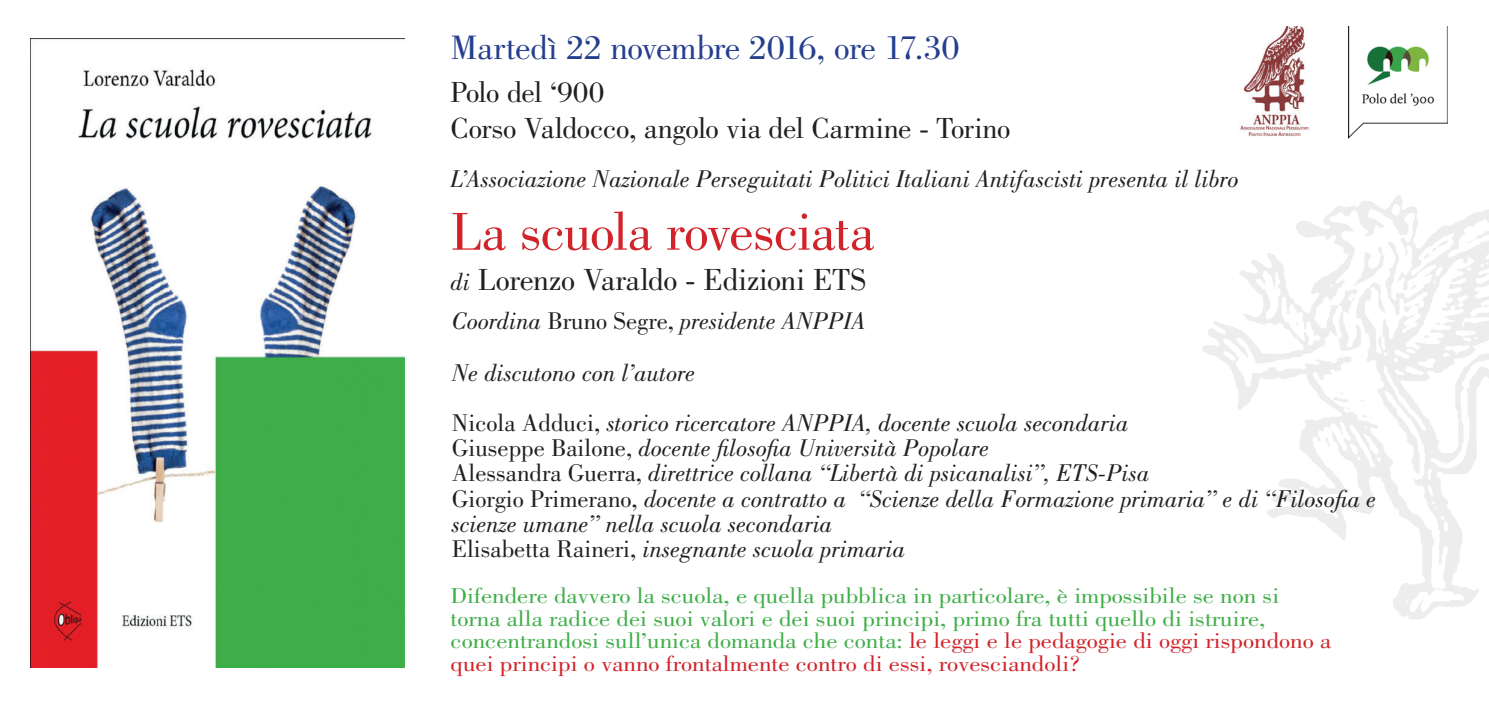
<style>
.page{position:relative;width:1489px;height:709px;background:#fff}
.page>*{position:absolute;margin:0;border:0;box-sizing:border-box;transform-origin:0 0}
.t1{font:55px "Bodoni Std";letter-spacing:-.015em;color:#d1232a}
.t2{font:35px "Bodoni Std";letter-spacing:-.005em;color:#253f8e}
.t3{font:31.5px "Bodoni Std";letter-spacing:-.005em;color:#231f20}
.t4{font:30px/36px "Bodoni Std";letter-spacing:-.01em;color:#231f20}
.t5{font:italic 25px/25px "Bodoni Std";color:#231f20}
.t6{font:22.5px/22.5px "Bodoni Std";color:#40ae49;scale:1.11 1}
.s1{font-style:italic;font-size:25px}
.s2{font-style:normal}
.s3{color:#d1232a}
</style>
<div class="page">
<svg style="left:1202px;top:195px;width:277px;height:424px"></svg>
<svg style="left:1256px;top:204px;width:232px;height:327px"></svg>
<img style="left:30px;top:38px;width:374px;height:630px">
<img style="left:1348px;top:26px;width:99px;height:112px">
<img style="left:1240px;top:26px;width:69px;height:111px">
<h2 class="t2" style="left:450px;top:28px;width:510px">Martedì 22 novembre 2016, ore 17.30</h2>
<p class="t4" style="left:450px;top:74px;width:561px">Polo del ‘900<br>Corso Valdocco, angolo via del Carmine - Torino</p>
<p class="t5" style="left:450px;top:166px;width:790px">L’Associazione Nazionale Perseguitati Politici Italiani Antifascisti presenta il libro</p>
<h1 class="t1" style="left:450px;top:201px;width:425px">La scuola rovesciata</h1>
<p class="t3" style="left:450px;top:262px;width:417px"><span class="s1">di</span> Lorenzo Varaldo - Edizioni ETS</p>
<p class="t5" style="left:451px;top:296px;width:678px;line-height:51px">Coordina <span class="s2">Bruno Segre,</span> presidente ANPPIA<br>Ne discutono con l’autore<br><span class="s2">Nicola Adduci,</span> storico ricercatore ANPPIA, docente scuola secondaria</p>
<p class="t5" style="left:451px;top:436px;width:926px"><span class="s2">Giuseppe Bailone,</span> docente filosofia Università Popolare<br><span class="s2">Alessandra Guerra,</span> direttrice collana “Libertà di psicanalisi”, ETS-Pisa<br><span class="s2">Giorgio Primerano,</span> docente a contratto a “Scienze della Formazione primaria” e di “Filosofia e scienze umane” nella scuola secondaria<br><span class="s2">Elisabetta Raineri,</span> insegnante scuola primaria</p>
<p class="t6" style="left:450px;top:585px;width:794px">Difendere davvero la scuola, e quella pubblica in particolare, è impossibile se non si torna alla radice dei suoi valori e dei suoi principi, primo fra tutti quello di istruire, concentrandosi sull’unica domanda che conta: <span class="s3">le leggi e le pedagogie di oggi rispondono a quei principi o vanno frontalmente contro di essi, rovesciandoli?</span></p>
</div>
